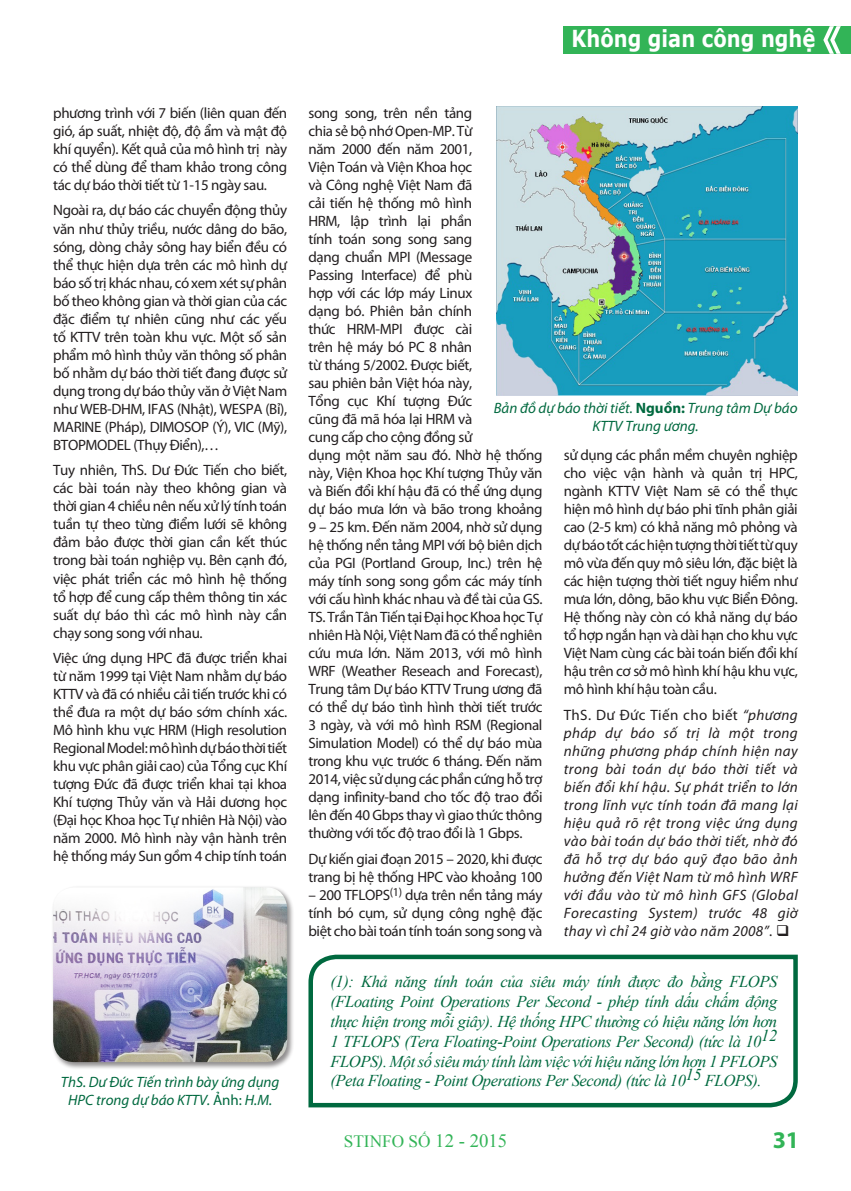
<style>
.page{position:relative;width:851px;height:1191px;background:#fff}
.page>*{position:absolute;margin:0;border:0;box-sizing:border-box;transform-origin:0 0}
.t1{font:700 24px "Myriad Pro";color:#32b457}
.t2{font:700 23.4px "Verdana";color:#fff;scale:.83 1}
.t3{font:17.25px "Times New Roman";color:#32b457}
.t4{font:italic 16.5px/19.8px "Times New Roman";letter-spacing:-.025em;color:#00693f;text-align:justify}
.t5{font:15px/18px "Myriad Pro";letter-spacing:-.025em;color:#231f20;text-align:justify}
.t6{font:italic 15px/18px "Myriad Pro";letter-spacing:.025em;color:#231f20;text-align:justify}
.t7{font:italic 15px/18px "Myriad Pro";color:#00693f;text-align:center}
.s1{font-style:normal}
.s2{font-weight:700;font-style:normal}
.s3{font-size:18.75px}
</style>
<div class="page">
<div style="left:563px;top:26px;width:287px;height:28px;background:#32b457"></div>
<svg style="left:823px;top:26px;width:17px;height:28px"></svg>
<img style="left:496px;top:106px;width:301px;height:289px">
<svg style="left:308px;top:954px;width:490px;height:154px"></svg>
<div style="left:51px;top:885px;width:243px;height:184px;background:#231f20;opacity:.5"></div>
<img style="left:53px;top:887px;width:234px;height:175px">
<h2 class="t2" style="left:571px;top:24px;width:295px">Không gian công nghệ</h2>
<p class="t5" style="left:53px;top:103px;width:235px">phương trình với 7 biến (liên quan đến gió, áp suất, nhiệt độ, độ ẩm và mật độ khí quyển). Kết quả của mô hình trị này có thể dùng để tham khảo trong công tác dự báo thời tiết từ 1-15 ngày sau.</p>
<p class="t5" style="left:53px;top:201px;width:235px">Ngoài ra, dự báo các chuyển động thủy văn như thủy triều, nước dâng do bão, sóng, dòng chảy sông hay biển đều có thể thực hiện dựa trên các mô hình dự báo số trị khác nhau, có xem xét sự phân bố theo không gian và thời gian của các đặc điểm tự nhiên cũng như các yếu tố KTTV trên toàn khu vực. Một số sản phẩm mô hình thủy văn thông số phân bố nhằm dự báo thời tiết đang được sử dụng trong dự báo thủy văn ở Việt Nam như WEB-DHM, IFAS (Nhật), WESPA (Bỉ), MARINE (Pháp), DIMOSOP (Ý), VIC (Mỹ), BTOPMODEL (Thụy Điển),…</p>
<p class="t5" style="left:53px;top:461px;width:235px">Tuy nhiên, ThS. Dư Đức Tiến cho biết, các bài toán này theo không gian và thời gian 4 chiều nên nếu xử lý tính toán tuần tự theo từng điểm lưới sẽ không đảm bảo được thời gian cần kết thúc trong bài toán nghiệp vụ. Bên cạnh đó, việc phát triển các mô hình hệ thống tổ hợp để cung cấp thêm thông tin xác suất dự báo thì các mô hình này cần chạy song song với nhau.</p>
<p class="t5" style="left:53px;top:649px;width:235px">Việc ứng dụng HPC đã được triển khai từ năm 1999 tại Việt Nam nhằm dự báo KTTV và đã có nhiều cải tiến trước khi có thể đưa ra một dự báo sớm chính xác.<br>Mô hình khu vực HRM (High resolution Regional Model: mô hình dự báo thời tiết khu vực phân giải cao) của Tổng cục Khí tượng Đức đã được triển khai tại khoa Khí tượng Thủy văn và Hải dương học (Đại học Khoa học Tự nhiên Hà Nội) vào năm 2000. Mô hình này vận hành trên hệ thống máy Sun gồm 4 chip tính toán</p>
<p class="t7" style="left:61px;top:1073px;width:220px">ThS. Dư Đức Tiến trình bày ứng dụng<br>HPC trong dự báo KTTV. <span class="s1">Ảnh:</span> H.M.</p>
<p class="t5" style="left:308px;top:103px;width:235px;text-align:left">song song, trên nền tảng<br>chia sẻ bộ nhớ Open-MP. Từ<br>năm 2000 đến năm 2001,<br>Viện Toán và Viện Khoa học<br>và Công nghệ Việt Nam đã<br>cải tiến hệ thống mô hình<br>HRM, lập trình lại phần<br>tính toán song song sang<br>dạng chuẩn MPI (Message<br>Passing Interface) để phù<br>hợp với các lớp máy Linux<br>dạng bó. Phiên bản chính<br>thức HRM-MPI được cài<br>trên hệ máy bó PC 8 nhân<br>từ tháng 5/2002. Được biết,<br>sau phiên bản Việt hóa này,<br>Tổng cục Khí tượng Đức<br>cũng đã mã hóa lại HRM và<br>cung cấp cho cộng đồng sử<br>dụng một năm sau đó. Nhờ hệ thống này, Viện Khoa học Khí tượng Thủy văn và Biến đổi khí hậu đã có thể ứng dụng dự báo mưa lớn và bão trong khoảng<br>9 – 25 km. Đến năm 2004, nhờ sử dụng hệ thống nền tảng MPI với bộ biên dịch của PGI (Portland Group, Inc.) trên hệ máy tính song song gồm các máy tính với cấu hình khác nhau và đề tài của GS.<br>TS. Trần Tân Tiến tại Đại học Khoa học Tự nhiên Hà Nội, Việt Nam đã có thể nghiên cứu mưa lớn. Năm 2013, với mô hình<br>WRF (Weather Reseach and Forecast),<br>Trung tâm Dự báo KTTV Trung ương đã có thể dự báo tình hình thời tiết trước<br>3 ngày, và với mô hình RSM (Regional<br>Simulation Model) có thể dự báo mùa trong khu vực trước 6 tháng. Đến năm<br>2014, việc sử dụng các phần cứng hỗ trợ dạng infinity-band cho tốc độ trao đổi lên đến 40 Gbps thay vì giao thức thông thường với tốc độ trao đổi là 1 Gbps.</p>
<p class="t5" style="left:308px;top:850px;width:235px">Dự kiến giai đoạn 2015 – 2020, khi được trang bị hệ thống HPC vào khoảng 100</p>
<p class="t5" style="left:308px;top:886px;width:235px">– 200 TFLOPS<sup>(1)</sup> dựa trên nền tảng máy tính bó cụm, sử dụng công nghệ đặc biệt cho bài toán tính toán song song và</p>
<p class="t4" style="left:330px;top:971px;width:448px">(1): Khả năng tính toán của siêu máy tính được đo bằng FLOPS (FLoating Point Operations Per Second - phép tính dấu chấm động thực hiện trong mỗi giây). Hệ thống HPC thường có hiệu năng lớn hơn 1 TFLOPS (Tera Floating-Point Operations Per Second) (tức là 1012<br>FLOPS). Một số siêu máy tính làm việc với hiệu năng lớn hơn 1 PFLOPS (Peta Floating - Point Operations Per Second) (tức là 1015 FLOPS).</p>
<p class="t7" style="left:493px;top:399px;width:305px">Bản đồ dự báo thời tiết. <span class="s2">Nguồn:</span> Trung tâm Dự báo<br>KTTV Trung ương.</p>
<p class="t5" style="left:563px;top:445px;width:235px">sử dụng các phần mềm chuyên nghiệp cho việc vận hành và quản trị HPC, ngành KTTV Việt Nam sẽ có thể thực hiện mô hình dự báo phi tĩnh phân giải cao (2-5 km) có khả năng mô phỏng và dự báo tốt các hiện tượng thời tiết từ quy mô vừa đến quy mô siêu lớn, đặc biệt là các hiện tượng thời tiết nguy hiểm như mưa lớn, dông, bão khu vực Biển Đông.<br>Hệ thống này còn có khả năng dự báo tổ hợp ngắn hạn và dài hạn cho khu vực Việt Nam cùng các bài toán biến đổi khí hậu trên cơ sở mô hình khí hậu khu vực, mô hình khí hậu toàn cầu.</p>
<p class="t6" style="left:563px;top:706px;width:235px"><span class="s1">ThS. Dư Đức Tiến cho biết</span> “phương pháp dự báo số trị là một trong những phương pháp chính hiện nay trong bài toán dự báo thời tiết và biến đổi khí hậu. Sự phát triển to lớn trong lĩnh vực tính toán đã mang lại hiệu quả rõ rệt trong việc ứng dụng vào bài toán dự báo thời tiết, nhờ đó đã hỗ trợ dự báo quỹ đạo bão ảnh hưởng đến Việt Nam từ mô hình WRF với đầu vào từ mô hình GFS (Global Forecasting System) trước 48 giờ thay vì chỉ 24 giờ vào năm 2008”<span class="s1">.</span> ❑</p>
<p class="t3" style="left:344px;top:1130px;width:165px">STINFO SỐ <span class="s3">12 - 2015</span></p>
<p class="t1" style="left:772px;top:1124px;width:28px">31</p>
</div>
